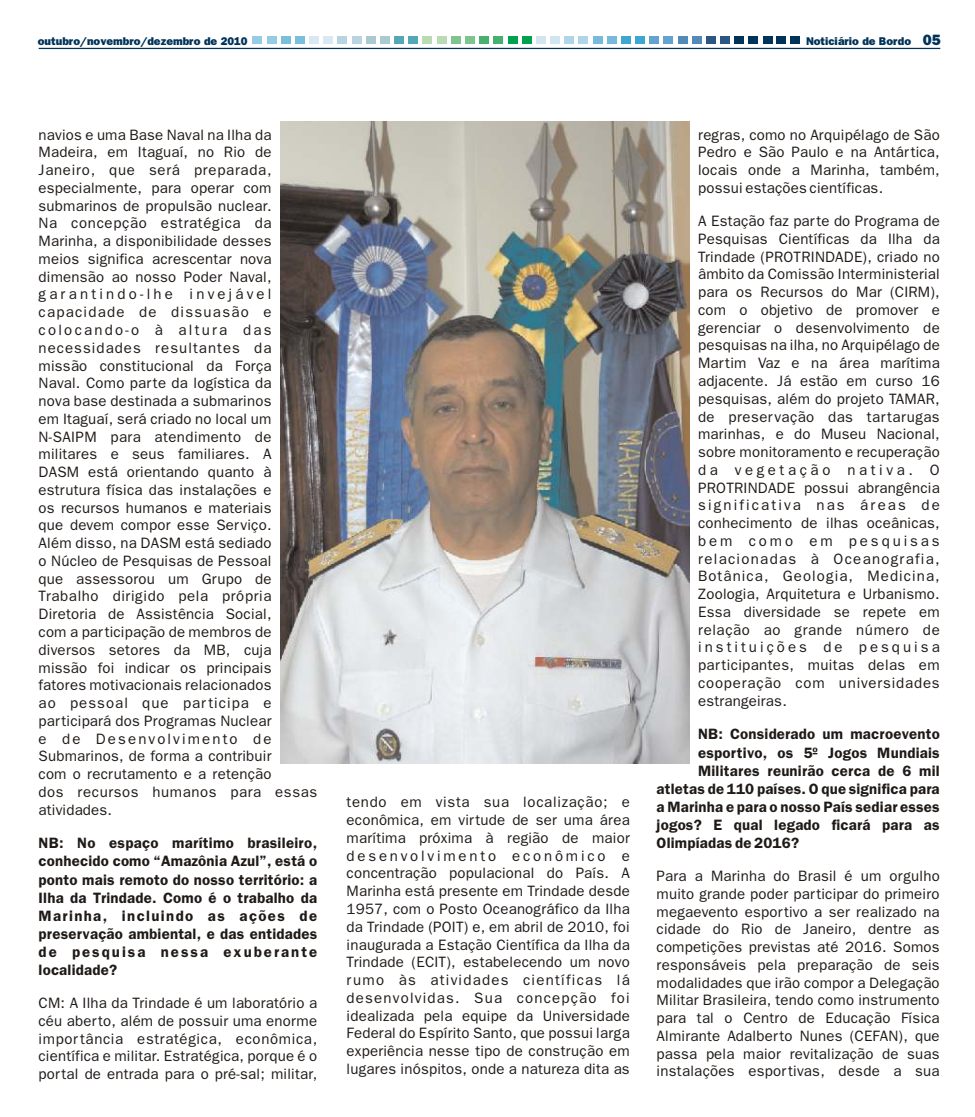
<style>
.page{position:relative;width:975px;height:1117px;background:#fff}
.page>*{position:absolute;margin:0;border:0;box-sizing:border-box;transform-origin:0 0}
.t1{font:15px/17.8px "Frankfurt Gothic";letter-spacing:.015em;color:#1f1a17;text-align:justify}
.t2{font:700 15px/18px "Frankfurt Gothic";letter-spacing:.015em;color:#1f1a17;text-align:justify}
.t3{font:800 11.25px "Frankfurt Gothic";color:#003359}
.s1{font-size:15px}
</style>
<div class="page">
<hr style="left:39px;top:48px;width:901px;height:1px;background:#003359">
<div style="left:763px;top:36px;width:9px;height:8px;background:#003359"></div>
<div style="left:749px;top:36px;width:9px;height:8px;background:#003359"></div>
<div style="left:735px;top:36px;width:9px;height:8px;background:#003359"></div>
<div style="left:720px;top:36px;width:10px;height:8px;background:#2b5782"></div>
<div style="left:706px;top:36px;width:10px;height:8px;background:#2b5782"></div>
<div style="left:692px;top:36px;width:9px;height:8px;background:#548ab8"></div>
<div style="left:678px;top:36px;width:9px;height:8px;background:#548ab8"></div>
<div style="left:664px;top:36px;width:9px;height:8px;background:#63a3d1"></div>
<div style="left:650px;top:36px;width:9px;height:8px;background:#63a3d1"></div>
<div style="left:635px;top:36px;width:10px;height:8px;background:#3da6d1"></div>
<div style="left:621px;top:36px;width:9px;height:8px;background:#3da6d1"></div>
<div style="left:607px;top:36px;width:9px;height:8px;background:#78badb"></div>
<div style="left:593px;top:36px;width:9px;height:8px;background:#78badb"></div>
<div style="left:579px;top:36px;width:9px;height:8px;background:#b0d4e8"></div>
<div style="left:565px;top:36px;width:9px;height:8px;background:#b0d4e8"></div>
<div style="left:550px;top:36px;width:10px;height:8px;background:#d1e6f2"></div>
<div style="left:536px;top:36px;width:9px;height:8px;background:#d1e6f2"></div>
<div style="left:522px;top:36px;width:9px;height:8px;background:#00a14f"></div>
<div style="left:508px;top:36px;width:9px;height:8px;background:#00a14f"></div>
<div style="left:494px;top:36px;width:9px;height:8px;background:#45b070"></div>
<div style="left:480px;top:36px;width:9px;height:8px;background:#45b070"></div>
<div style="left:465px;top:36px;width:10px;height:8px;background:#7dc48f"></div>
<div style="left:451px;top:36px;width:9px;height:8px;background:#7dc48f"></div>
<div style="left:437px;top:36px;width:9px;height:8px;background:#b8dbb3"></div>
<div style="left:423px;top:36px;width:9px;height:8px;background:#b8dbb3"></div>
<div style="left:409px;top:36px;width:9px;height:8px;background:#54a8b5"></div>
<div style="left:395px;top:36px;width:9px;height:8px;background:#54a8b5"></div>
<div style="left:380px;top:36px;width:10px;height:8px;background:#abc9d1"></div>
<div style="left:366px;top:36px;width:9px;height:8px;background:#abc9d1"></div>
<div style="left:352px;top:36px;width:9px;height:8px;background:#b8d4e3"></div>
<div style="left:338px;top:36px;width:9px;height:8px;background:#b8d4e3"></div>
<div style="left:324px;top:36px;width:9px;height:8px;background:#d9e8f2"></div>
<div style="left:309px;top:36px;width:10px;height:8px;background:#d9e8f2"></div>
<div style="left:295px;top:36px;width:10px;height:8px;background:#78bfdb"></div>
<div style="left:281px;top:36px;width:9px;height:8px;background:#78bfdb"></div>
<div style="left:267px;top:36px;width:9px;height:8px;background:#94cce3"></div>
<div style="left:253px;top:36px;width:9px;height:8px;background:#94cce3"></div>
<div style="left:777px;top:36px;width:9px;height:8px;background:#003359"></div>
<div style="left:791px;top:36px;width:9px;height:8px;background:#003359"></div>
<img style="left:281px;top:122px;width:408px;height:641px">
<p class="t3" style="left:38px;top:37px;width:212px">outubro/novembro/dezembro de 2010</p>
<p class="t3" style="left:806px;top:37px;width:136px">Noticiário de Bordo <span class="s1">05</span></p>
<p class="t1" style="left:39px;top:127px;width:280px;text-align:left">navios e uma Base Naval na Ilha da<br>Madeira, em Itaguaí, no Rio de<br>Janeiro, que será preparada, especialmente, para operar com submarinos de propulsão nuclear.<br>Na concepção estratégica da<br>Marinha, a disponibilidade desses<br>meios significa acrescentar nova dimensão ao nosso Poder Naval, garantindo-lhe invejável capacidade de dissuasão e colocando-o à altura das necessidades resultantes da missão constitucional da Força<br>Naval. Como parte da logística da<br>nova base destinada a submarinos<br>em Itaguaí, será criado no local um<br>N-SAIPM para atendimento de militares e seus familiares. A<br>DASM está orientando quanto à estrutura física das instalações e<br>os recursos humanos e materiais<br>que devem compor esse Serviço.<br>Além disso, na DASM está sediado<br>o Núcleo de Pesquisas de Pessoal<br>que assessorou um Grupo de<br>Trabalho dirigido pela própria<br>Diretoria de Assistência Social,<br>com a participação de membros de diversos setores da MB, cuja missão foi indicar os principais fatores motivacionais relacionados<br>ao pessoal que participa e participará dos Programas Nuclear<br>e de Desenvolvimento de<br>Submarinos, de forma a contribuir<br>com o recrutamento e a retenção<br>dos recursos humanos para essas atividades.</p>
<p class="t2" style="left:39px;top:835px;width:280px">NB: No espaço marítimo brasileiro, conhecido como “Amazônia Azul”, está o ponto mais remoto do nosso território: a Ilha da Trindade. Como é o trabalho da Marinha, incluindo as ações de preservação ambiental, e das entidades de pesquisa nessa exuberante localidade?</p>
<p class="t1" style="left:39px;top:995px;width:280px">CM: A Ilha da Trindade é um laboratório a céu aberto, além de possuir uma enorme importância estratégica, econômica, científica e militar. Estratégica, porque é o portal de entrada para o pré-sal; militar,</p>
<p class="t1" style="left:347px;top:794px;width:285px">tendo em vista sua localização; e econômica, em virtude de ser uma área marítima próxima à região de maior desenvolvimento econômico e concentração populacional do País. A Marinha está presente em Trindade desde 1957, com o Posto Oceanográfico da Ilha da Trindade (POIT) e, em abril de 2010, foi inaugurada a Estação Científica da Ilha da Trindade (ECIT), estabelecendo um novo rumo às atividades científicas lá desenvolvidas. Sua concepção foi idealizada pela equipe da Universidade Federal do Espírito Santo, que possui larga experiência nesse tipo de construção em lugares inóspitos, onde a natureza dita as</p>
<p class="t1" style="left:698px;top:127px;width:243px">regras, como no Arquipélago de São Pedro e São Paulo e na Antártica, locais onde a Marinha, também, possui estações científicas.</p>
<p class="t1" style="left:698px;top:213px;width:243px">A Estação faz parte do Programa de Pesquisas Científicas da Ilha da Trindade (PROTRINDADE), criado no âmbito da Comissão Interministerial para os Recursos do Mar (CIRM), com o objetivo de promover e gerenciar o desenvolvimento de pesquisas na ilha, no Arquipélago de Martim Vaz e na área marítima adjacente. Já estão em curso 16 pesquisas, além do projeto TAMAR, de preservação das tartarugas marinhas, e do Museu Nacional, sobre monitoramento e recuperação da vegetação nativa. O PROTRINDADE possui abrangência significativa nas áreas de conhecimento de ilhas oceânicas, bem como em pesquisas relacionadas à Oceanografia, Botânica, Geologia, Medicina, Zoologia, Arquitetura e Urbanismo.<br>Essa diversidade se repete em relação ao grande número de instituições de pesquisa participantes, muitas delas em cooperação com universidades estrangeiras.</p>
<p class="t2" style="left:698px;top:726px;width:243px">NB: Considerado um macroevento</p>
<p class="t2" style="left:698px;top:744px;width:243px">esportivo, os 5º Jogos Mundiais</p>
<p class="t2" style="left:698px;top:762px;width:243px">Militares reunirão cerca de 6 mil</p>
<p class="t2" style="left:657px;top:780px;width:285px">atletas de 110 países. O que significa para</p>
<p class="t2" style="left:657px;top:798px;width:285px">a Marinha e para o nosso País sediar esses</p>
<p class="t2" style="left:657px;top:816px;width:285px">jogos? E qual legado ficará para as</p>
<p class="t2" style="left:657px;top:834px;width:144px">Olimpíadas de 2016?</p>
<p class="t1" style="left:657px;top:868px;width:285px">Para a Marinha do Brasil é um orgulho muito grande poder participar do primeiro megaevento esportivo a ser realizado na cidade do Rio de Janeiro, dentre as competições previstas até 2016. Somos responsáveis pela preparação de seis modalidades que irão compor a Delegação Militar Brasileira, tendo como instrumento para tal o Centro de Educação Física Almirante Adalberto Nunes (CEFAN), que passa pela maior revitalização de suas instalações esportivas, desde a sua</p>
</div>
